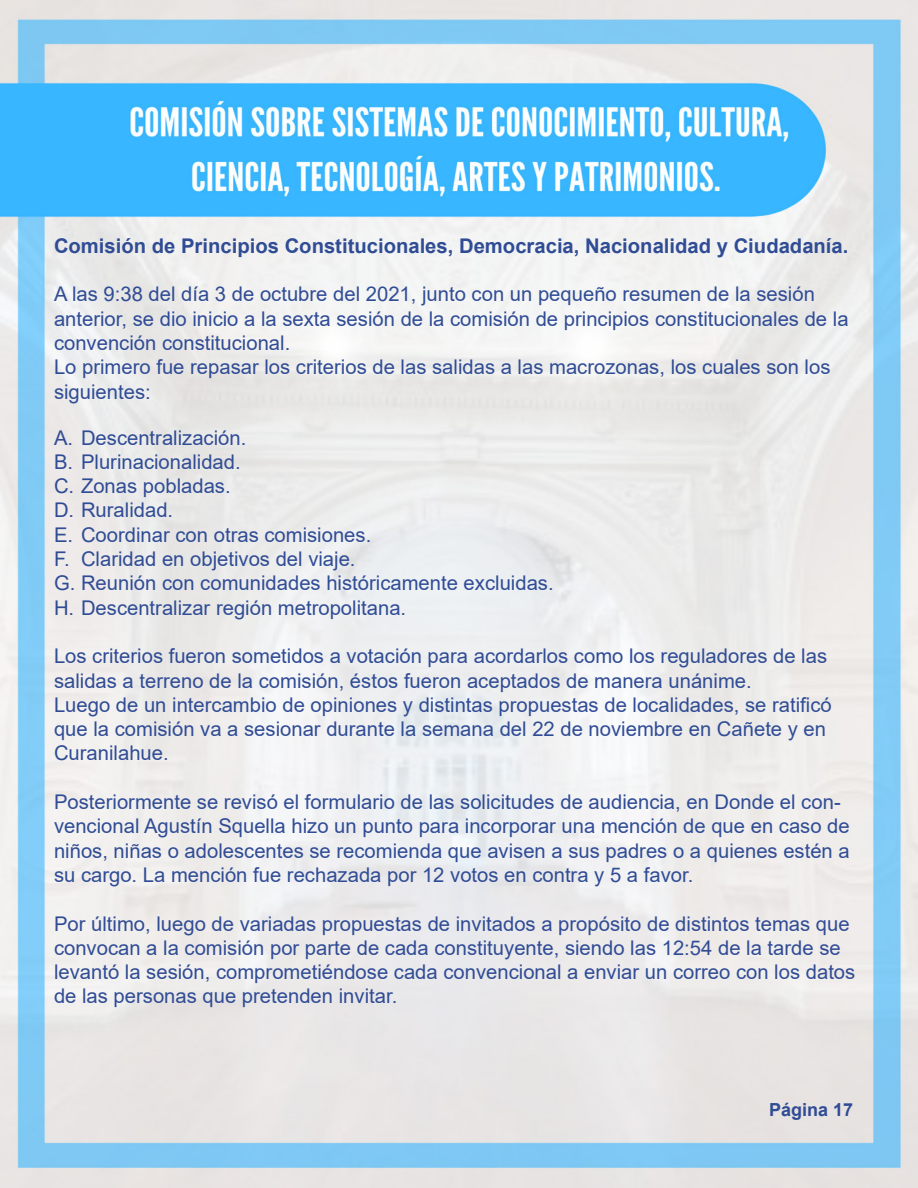
<style>
.page{position:relative;width:918px;height:1188px;background:#fff}
.page>*{position:absolute;margin:0;border:0;box-sizing:border-box;transform-origin:0 0}
.t1{font:20.25px/24.3px "Arial";color:#304c95}
.t2{font:700 20.25px "Arial";color:#304c95}
.t3{font:700 18px "Arial";color:#304c95}
</style>
<div class="page">
<img style="left:0;top:0;width:918px;height:1188px">
<p class="t2" style="left:54px;top:231px;width:796px">Comisión de Principios Constitucionales, Democracia, Nacionalidad y Ciudadanía.</p>
<p class="t1" style="left:54px;top:282px;width:796px">A las 9:38 del día 3 de octubre del 2021, junto con un pequeño resumen de la sesión anterior, se dio inicio a la sexta sesión de la comisión de principios constitucionales de la convención constitucional.</p>
<p class="t1" style="left:54px;top:355px;width:778px">Lo primero fue repasar los criterios de las salidas a las macrozonas, los cuales son los siguientes:</p>
<p class="t1" style="left:54px;top:425px;width:194px">A. Descentralización.</p>
<p class="t1" style="left:54px;top:449px;width:188px">B. Plurinacionalidad.</p>
<p class="t1" style="left:54px;top:474px;width:178px">C. Zonas pobladas.</p>
<p class="t1" style="left:54px;top:498px;width:121px">D. Ruralidad.</p>
<p class="t1" style="left:54px;top:522px;width:319px">E. Coordinar con otras comisiones.</p>
<p class="t1" style="left:54px;top:547px;width:303px">F. Claridad en objetivos del viaje.</p>
<p class="t1" style="left:54px;top:571px;width:501px">G. Reunión con comunidades históricamente excluidas.</p>
<p class="t1" style="left:54px;top:595px;width:354px">H. Descentralizar región metropolitana.</p>
<p class="t1" style="left:54px;top:644px;width:775px">Los criterios fueron sometidos a votación para acordarlos como los reguladores de las salidas a terreno de la comisión, éstos fueron aceptados de manera unánime.</p>
<p class="t1" style="left:54px;top:692px;width:779px">Luego de un intercambio de opiniones y distintas propuestas de localidades, se ratificó que la comisión va a sesionar durante la semana del 22 de noviembre en Cañete y en<br>Curanilahue.</p>
<p class="t1" style="left:54px;top:790px;width:797px">Posteriormente se revisó el formulario de las solicitudes de audiencia, en Donde el con&shy;vencional Agustín Squella hizo un punto para incorporar una mención de que en caso de niños, niñas o adolescentes se recomienda que avisen a sus padres o a quienes estén a su cargo. La mención fue rechazada por 12 votos en contra y 5 a favor.</p>
<p class="t1" style="left:54px;top:911px;width:803px">Por último, luego de variadas propuestas de invitados a propósito de distintos temas que convocan a la comisión por parte de cada constituyente, siendo las 12:54 de la tarde se levantó la sesión, comprometiéndose cada convencional a enviar un correo con los datos de las personas que pretenden invitar.</p>
<p class="t3" style="left:769px;top:1097px;width:86px">Página 17</p>
</div>
